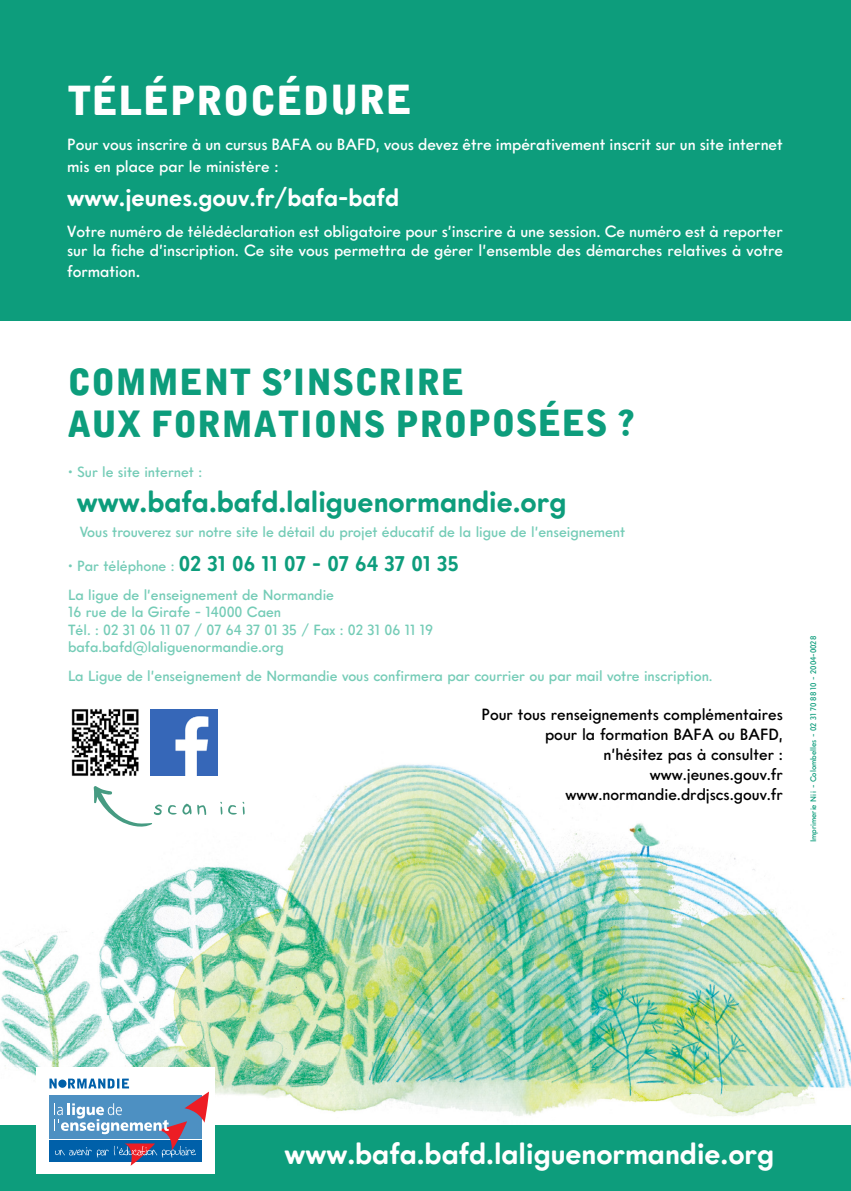
<style>
.page{position:relative;width:851px;height:1191px;background:#fff}
.page>*{position:absolute;margin:0;border:0;box-sizing:border-box;transform-origin:0 0}
.t1{font:57px "Naomis Hand";color:#469b82}
.t2{font:40px "Alpha Ligue";color:#fff}
.t3{font:36px/41.6px "Alpha Ligue";color:#0d9d7c}
.t4{font:700 29.2px "Intervogue Soft Alt";color:#0d9d7c}
.t5{font:700 29.2px "Intervogue Soft Alt";color:#fff}
.t6{font:700 24px "Intervogue Soft Alt";color:#fff}
.t7{font:700 20.8px "Intervogue Soft Alt";color:#0d9d7c}
.t8{font:500 16px/21.6px "Intervogue Soft Alt";color:#fff}
.t9{font:500 16px/20px "Intervogue Soft Alt";color:#000;text-align:right}
.t10{font:500 14.6px/17.4px "Intervogue Soft Alt";color:#75ccb7}
.t11{font:500 8px "Intervogue Soft Alt";color:#0d9d7c}
.s1{font-size:18px}
.s2{font-weight:500;font-size:14.6px;color:#75ccb7}
</style>
<div class="page">
<img style="left:0;top:738px;width:850px;height:379px">
<div style="left:0;top:0;width:850px;height:320px;background:#0d9d7c"></div>
<img style="left:68px;top:709px;width:73px;height:69px">
<img style="left:151px;top:709px;width:66px;height:66px">
<svg style="left:94px;top:785px;width:58px;height:44px"></svg>
<div style="left:0;top:1125px;width:850px;height:66px;background:#0d9d7c"></div>
<div style="left:36px;top:1066px;width:179px;height:107px;background:#fff"></div>
<svg style="left:49px;top:1078px;width:160px;height:87px"></svg>
<h2 class="t2" style="left:67px;top:75px;width:346px">TÉLÉPROCÉDURE</h2>
<p class="t8" style="left:67px;top:133px;width:717px">Pour vous inscrire à un cursus BAFA ou BAFD, vous devez être impérativement inscrit sur un site internet mis en place par le ministère :</p>
<h3 class="t6" style="left:67px;top:183px;width:333px">www.jeunes.gouv.fr/bafa-bafd</h3>
<p class="t8" style="left:67px;top:221px;width:717px;line-height:19.2px">Votre numéro de télédéclaration est obligatoire pour s’inscrire à une session. Ce numéro est à reporter sur la fiche d’inscription. Ce site vous permettra de gérer l’ensemble des démarches relatives à votre</p>
<p class="t8" style="left:67px;top:261px;width:75px">formation<span class="s1">.</span></p>
<h3 class="t3" style="left:67px;top:361px;width:569px">COMMENT S’INSCRIRE<br>AUX FORMATIONS PROPOSÉES ?</h3>
<p class="t10" style="left:68px;top:462px;width:135px">• Sur le site internet :</p>
<h3 class="t4" style="left:77px;top:483px;width:491px">www.bafa.bafd.laliguenormandie.org</h3>
<p class="t10" style="left:80px;top:522px;width:547px">Vous trouverez sur notre site le détail du projet éducatif de la ligue de l’enseignement</p>
<h3 class="t7" style="left:68px;top:550px;width:392px"><span class="s2">• Par téléphone :</span> 02 31 06 11 07 - 07 64 37 01 35</h3>
<p class="t10" style="left:68px;top:585px;width:366px">La ligue de l’enseignement de Normandie<br>16 rue de la Girafe - 14000 Caen<br>Tél. : 02 31 06 11 07 / 07 64 37 01 35 / Fax : 02 31 06 11 19 bafa.bafd@laliguenormandie.org</p>
<p class="t10" style="left:68px;top:667px;width:646px">La Ligue de l’enseignement de Normandie vous confirmera par courrier ou par mail votre inscription.</p>
<h1 class="t1" style="left:151px;top:769px;width:98px">scan ici</h1>
<p class="t9" style="left:481px;top:704px;width:303px">Pour tous renseignements complémentaires pour la formation BAFA ou BAFD,<br>n’hésitez pas à consulter : www.jeunes.gouv.fr www.normandie.drdjscs.gouv.fr</p>
<p class="t11" style="left:808px;top:842px;width:208px;rotate:-90deg">Imprimerie Nii - Colombelles - 02 31 70 88 10 - 2004-0028</p>
<h3 class="t5" style="left:284px;top:1135px;width:491px">www.bafa.bafd.laliguenormandie.org</h3>
</div>
